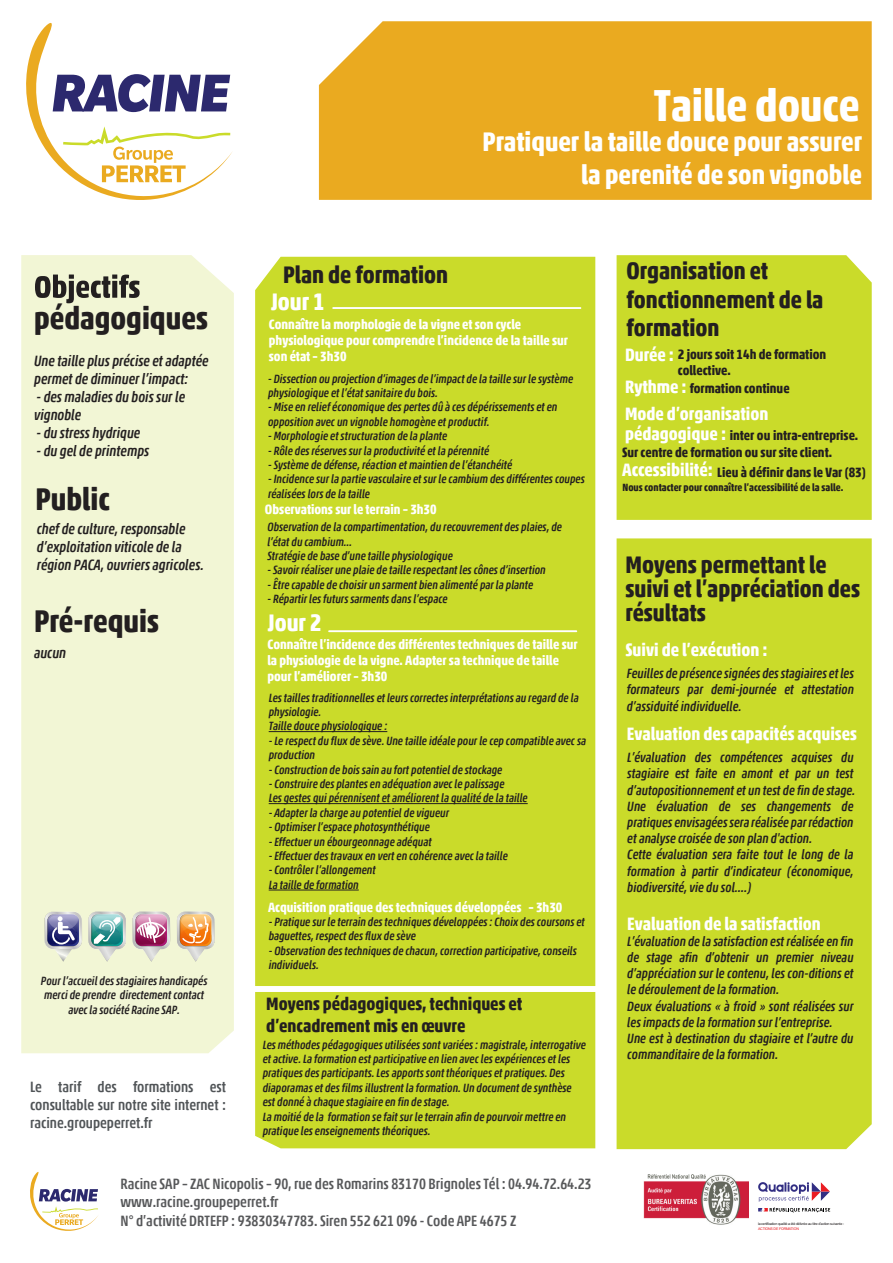
<style>
.page{position:relative;width:893px;height:1263px;background:#fff}
.page>*{position:absolute;margin:0;border:0;box-sizing:border-box;transform-origin:0 0}
.t1{font:700 condensed 45px "Akko Pro";color:#fff}
.t2{font:700 condensed 31.5px "Akko Pro";color:#231f20}
.t3{font:700 condensed 27px/32.4px "Akko Pro";color:#fff;text-align:right}
.t4{font:700 condensed 24px/24px "Akko Pro";color:#231f20}
.t5{font:700 condensed 24px "Akko Pro";color:#fff}
.t6{font:700 condensed 18px "Akko Pro";color:#fff}
.t7{font:700 condensed 18px/21.6px "Akko Pro";color:#231f20}
.t8{font:italic 500 condensed 15px/18px "Akko Pro";color:#231f20}
.t9{font:500 condensed 15px/18.3px "Akko Pro";color:#57585a}
.t10{font:500 condensed 15px/18px "Akko Pro";color:#505457;text-align:justify}
.t11{font:italic 500 condensed 13.5px/16.2px "Akko Pro";color:#231f20}
.t12{font:700 condensed 13.5px/16.2px "Akko Pro";color:#fff}
.t13{font:700 condensed 13.5px/16.8px "Akko Pro";color:#231f20}
.t14{font:italic 500 condensed 12px/14.4px "Akko Pro";color:#231f20}
.t15{font:700 condensed 10.5px "Akko Pro";color:#231f20}
.t16{font:3.6px "Arial";letter-spacing:-.05em;color:#231f20}
.t17{font:3.6px "Arial";letter-spacing:-.05em;color:#ea1d23}
.s1{font-size:18px;color:#fff}
</style>
<div class="page">
<div style="left:617px;top:538px;width:255px;height:611px;background:#cadb2a"></div>
<svg style="left:26px;top:22px;width:206px;height:178px"></svg>
<svg style="left:30px;top:1172px;width:68px;height:59px"></svg>
<div style="left:255px;top:992px;width:340px;height:156px;background:#cadb2a"></div>
<div style="left:617px;top:255px;width:255px;height:265px;background:#cadb2a"></div>
<div style="left:255px;top:257px;width:340px;height:729px;background:#cadb2a"></div>
<div style="left:21px;top:255px;width:213px;height:798px;background:#f2f6d5"></div>
<svg style="left:35px;top:274px;width:105px;height:29px;background:#949483"></svg>
<div style="left:319px;top:21px;width:553px;height:179px;background:#eaaa20"></div>
<svg style="left:177px;top:906px;width:37px;height:72px;background:#ecd0a5"></svg>
<svg style="left:133px;top:912px;width:37px;height:50px;background:#d2abb8"></svg>
<svg style="left:88px;top:912px;width:38px;height:50px;background:#a3c9c0"></svg>
<svg style="left:44px;top:912px;width:38px;height:50px;background:#aaacbc"></svg>
<svg style="left:758px;top:1182px;width:72px;height:30px"></svg>
<img style="left:643px;top:1174px;width:106px;height:51px">
<img style="left:648px;top:1174px;width:57px;height:5px">
<hr style="left:269px;top:731px;width:118px;height:1px;background:#231f20">
<hr style="left:269px;top:803px;width:259px;height:1px;background:#231f20">
<hr style="left:269px;top:890px;width:90px;height:1px;background:#231f20">
<svg style="left:332px;top:307px;width:250px;height:2px"></svg>
<svg style="left:328px;top:630px;width:249px;height:2px"></svg>
<h2 class="t2" style="left:34px;top:299px;width:175px">pédagogiques</h2>
<p class="t8" style="left:34px;top:352px;width:176px">Une taille plus précise et adaptée permet de diminuer l’impact:</p>
<p class="t8" style="left:34px;top:388px;width:152px">- des maladies du bois sur le vignoble</p>
<p class="t8" style="left:37px;top:424px;width:105px">- du stress hydrique</p>
<p class="t8" style="left:37px;top:442px;width:114px">- du gel de printemps</p>
<h2 class="t2" style="left:35px;top:480px;width:76px">Public</h2>
<p class="t8" style="left:37px;top:520px;width:169px">chef de culture, responsable d’exploitation viticole de la région PACA, ouvriers agricoles.</p>
<h2 class="t2" style="left:34px;top:601px;width:127px">Pré-requis</h2>
<p class="t8" style="left:34px;top:644px;width:34px">aucun</p>
<p class="t14" style="left:41px;top:974px;width:168px;text-align:center">Pour l’accueil des stagiaires handicapés merci de prendre directement contact avec la société Racine SAP.</p>
<p class="t10" style="left:30px;top:1078px;width:198px">Le tarif des formations est consultable sur notre site internet : racine.groupeperret.fr</p>
<h1 class="t1" style="left:654px;top:78px;width:207px">Taille douce</h1>
<h3 class="t3" style="left:483px;top:126px;width:381px">Pratiquer la taille douce pour assurer la perenité de son vignoble</h3>
<h3 class="t4" style="left:283px;top:262px;width:167px">Plan de formation</h3>
<h3 class="t5" style="left:271px;top:286px;width:56px">Jour 1</h3>
<p class="t12" style="left:269px;top:316px;width:301px">Connaître la morphologie de la vigne et son cycle physiologique pour comprendre l’incidence de la taille sur son état – 3h30</p>
<p class="t14" style="left:268px;top:371px;width:307px">- Dissection ou projection d’images de l’impact de la taille sur le système physiologique et l’état sanitaire du bois.</p>
<p class="t14" style="left:268px;top:400px;width:291px">- Mise en relief économique des pertes dû à ces dépérissements et en opposition avec un vignoble homogène et productif.</p>
<p class="t14" style="left:268px;top:429px;width:181px">- Morphologie et structuration de la plante</p>
<p class="t14" style="left:268px;top:443px;width:223px">- Rôle des réserves sur la productivité et la pérennité</p>
<p class="t14" style="left:268px;top:458px;width:246px">- Système de défense, réaction et maintien de l’étanchéité</p>
<p class="t14" style="left:268px;top:472px;width:318px">- Incidence sur la partie vasculaire et sur le cambium des différentes coupes réalisées lors de la taille</p>
<p class="t12" style="left:265px;top:501px;width:173px">Observations sur le terrain – 3h30</p>
<p class="t14" style="left:267px;top:520px;width:296px">Observation de la compartimentation, du recouvrement des plaies, de l’état du cambium…<br>Stratégie de base d’une taille physiologique</p>
<p class="t14" style="left:267px;top:563px;width:280px">- Savoir réaliser une plaie de taille respectant les cônes d’insertion</p>
<p class="t14" style="left:267px;top:577px;width:267px">- Être capable de choisir un sarment bien alimenté par la plante</p>
<p class="t14" style="left:267px;top:592px;width:182px">- Répartir les futurs sarments dans l’espace</p>
<p class="t12" style="left:267px;top:636px;width:312px">Connaître l’incidence des différentes techniques de taille sur la physiologie de la vigne. Adapter sa technique de taille pour l’améliorer – 3h30</p>
<p class="t14" style="left:269px;top:690px;width:311px">Les tailles traditionnelles et leurs correctes interprétations au regard de la physiologie.<br>Taille douce physiologique :</p>
<p class="t14" style="left:269px;top:733px;width:319px">- Le respect du flux de sève. Une taille idéale pour le cep compatible avec sa production</p>
<p class="t14" style="left:269px;top:762px;width:235px">- Construction de bois sain au fort potentiel de stockage</p>
<p class="t14" style="left:269px;top:777px;width:261px">- Construire des plantes en adéquation avec le palissage<br>Les gestes qui pérennisent et améliorent la qualité de la taille</p>
<p class="t14" style="left:269px;top:805px;width:182px">- Adapter la charge au potentiel de vigueur</p>
<p class="t14" style="left:269px;top:820px;width:163px">- Optimiser l’espace photosynthétique</p>
<p class="t14" style="left:269px;top:834px;width:165px">- Effectuer un ébourgeonnage adéquat</p>
<p class="t14" style="left:269px;top:849px;width:241px">- Effectuer des travaux en vert en cohérence avec la taille</p>
<p class="t14" style="left:269px;top:863px;width:109px">- Contrôler l’allongement<br>La taille de formation</p>
<h3 class="t5" style="left:267px;top:608px;width:56px">Jour 2</h3>
<p class="t12" style="left:268px;top:899px;width:296px">Acquisition pratique des techniques développées – 3h30</p>
<p class="t14" style="left:269px;top:914px;width:318px">- Pratique sur le terrain des techniques développées : Choix des coursons et baguettes, respect des flux de sève</p>
<p class="t14" style="left:269px;top:943px;width:310px">- Observation des techniques de chacun, correction participative, conseils individuels.</p>
<h3 class="t7" style="left:266px;top:993px;width:257px">Moyens pédagogiques, techniques et d’encadrement mis en œuvre</h3>
<p class="t14" style="left:263px;top:1037px;width:325px">Les méthodes pédagogiques utilisées sont variées : magistrale, interrogative et active. La formation est participative en lien avec les expériences et les pratiques des participants. Les apports sont théoriques et pratiques. Des diaporamas et des films illustrent la formation. Un document de synthèse est donné à chaque stagiaire en fin de stage.<br>La moitié de la formation se fait sur le terrain afin de pourvoir mettre en pratique les enseignements théoriques.</p>
<h3 class="t4" style="left:626px;top:256px;width:198px;line-height:28.8px">Organisation et fonctionnement de la formation</h3>
<p class="t13" style="left:678px;top:346px;width:150px;line-height:16.2px">2 jours soit 14h de formation collective.</p>
<h3 class="t6" style="left:625px;top:343px;width:50px">Durée :</h3>
<p class="t13" style="left:625px;top:380px;width:166px"><span class="s1">Rythme :</span> formation continue</p>
<h3 class="t6" style="left:625px;top:402px;width:145px">Mode d’organisation</h3>
<p class="t13" style="left:622px;top:427px;width:238px"><span class="s1">pédagogique :</span> inter ou intra-entreprise.<br>Sur centre de formation ou sur site client.</p>
<h3 class="t6" style="left:622px;top:459px;width:92px">Accessibilité:</h3>
<p class="t13" style="left:717px;top:464px;width:150px">Lieu à définir dans le Var (83)</p>
<p class="t15" style="left:622px;top:481px;width:222px">Nous contacter pour connaître l’accessibilité de la salle.</p>
<h3 class="t4" style="left:625px;top:552px;width:236px">Moyens permettant le suivi et l’appréciation des résultats</h3>
<h3 class="t6" style="left:625px;top:638px;width:144px">Suivi de l’exécution :</h3>
<p class="t11" style="left:627px;top:665px;width:229px;text-align:justify">Feuilles de présence signées des stagiaires et les formateurs par demi-journée et attestation d’assiduité individuelle.</p>
<h3 class="t6" style="left:627px;top:723px;width:232px">Evaluation des capacités acquises</h3>
<p class="t11" style="left:627px;top:749px;width:230px">L’évaluation des compétences acquises du stagiaire est faite en amont et par un test d’autopositionnement et un test de fin de stage.<br>Une évaluation de ses changements de pratiques envisagées sera réalisée par rédaction et analyse croisée de son plan d'action.<br>Cette évaluation sera faite tout le long de la formation à partir d’indicateur (économique, biodiversité, vie du sol….)</p>
<h3 class="t6" style="left:627px;top:912px;width:195px">Evaluation de la satisfaction</h3>
<p class="t11" style="left:627px;top:933px;width:228px">L’évaluation de la satisfaction est réalisée en fin de stage afin d’obtenir un premier niveau d’appréciation sur le contenu, les con-ditions et le déroulement de la formation.<br>Deux évaluations « à froid » sont réalisées sur les impacts de la formation sur l’entreprise.<br>Une est à destination du stagiaire et l’autre du commanditaire de la formation.</p>
<p class="t9" style="left:120px;top:1175px;width:473px">Racine SAP – ZAC Nicopolis – 90, rue des Romarins 83170 Brignoles Tél : 04.94.72.64.23 www.racine.groupeperret.fr<br>N° d’activité DRTEFP : 93830347783. Siren 552 621 096 - Code APE 4675 Z</p>
<p class="t16" style="left:758px;top:1221px;width:87px">la certification qualité a été délivrée au titre d’action suivante :</p>
<p class="t17" style="left:758px;top:1226px;width:42px">ACTIONS DE FORMATION</p>
</div>
